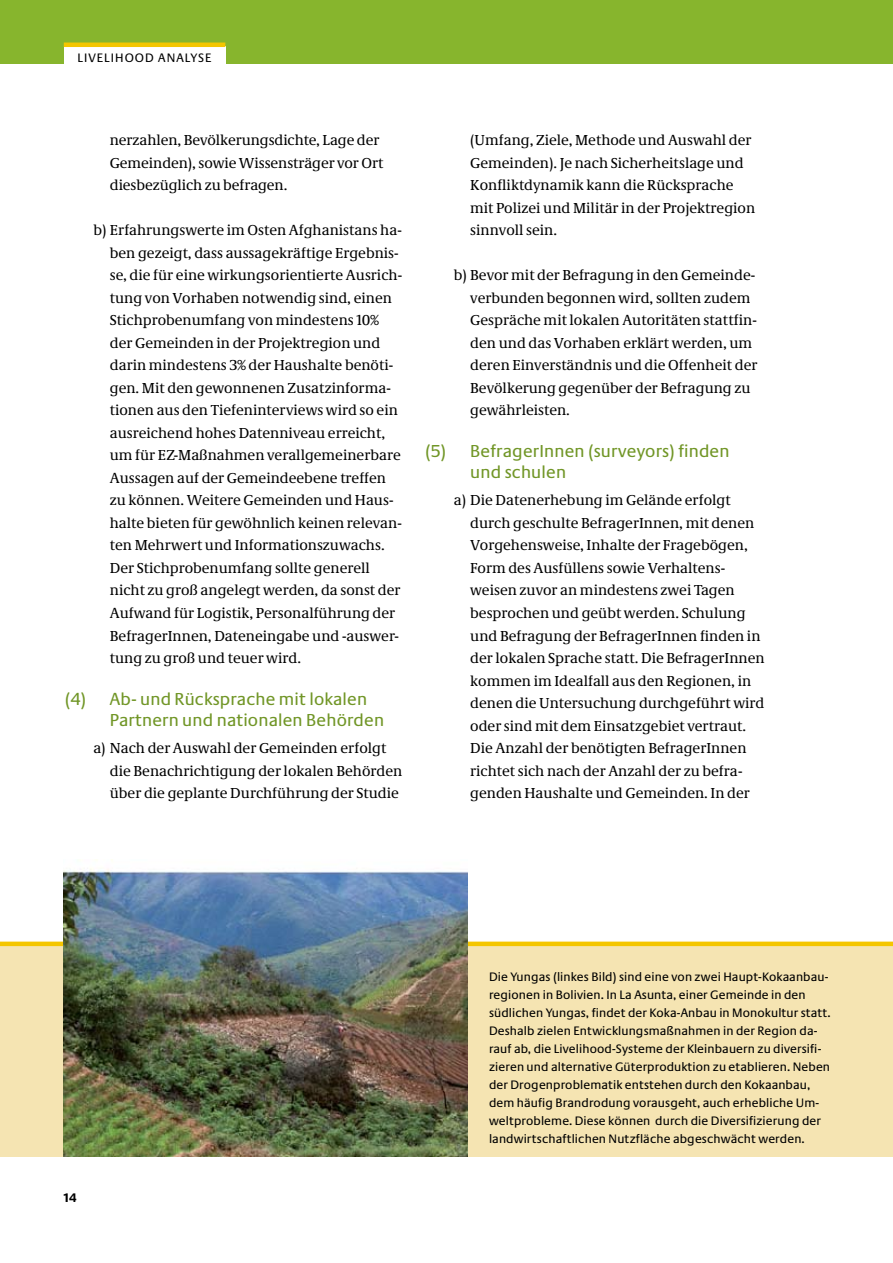
<style>
.page{position:relative;width:893px;height:1263px;background:#fff}
.page>*{position:absolute;margin:0;border:0;box-sizing:border-box;transform-origin:0 0}
.t1{font:18px/21px "Neue Praxis";letter-spacing:.01em;color:#719627}
.t2{font:15px/22.5px "Neue Demos";color:#000}
.t3{font:12.75px/18px "Neue Praxis";letter-spacing:.01em;color:#000}
.t4{font:12.75px "Neue Praxis";letter-spacing:.08em;color:#000}
.t5{font:700 12.75px "Neue Praxis";color:#000}
</style>
<div class="page">
<div style="left:0;top:0;width:893px;height:63px;background:#87b52d"></div>
<div style="left:64px;top:46px;width:161px;height:23px;background:#fff"></div>
<hr style="left:64px;top:43px;width:161px;height:4px;background:#f4c600">
<div style="left:0;top:944px;width:893px;height:213px;background:#f5e4b2"></div>
<div style="left:0;top:941px;width:893px;height:5px;background:#f4c600"></div>
<img style="left:64px;top:859px;width:404px;height:298px">
<p class="t4" style="left:78px;top:50px;width:136px">Livelihood Analyse</p>
<p class="t2" style="left:110px;top:129px;width:275px">nerzahlen, Bevölkerungsdichte, Lage der<br>Gemeinden), sowie Wissensträger vor Ort diesbezüglich zu befragen.</p>
<p class="t2" style="left:110px;top:219px;width:294px;text-indent:-16px">b) Erfahrungswerte im Osten Afghanistans ha&shy;ben gezeigt, dass aussagekräftige Ergebnis&shy;se, die für eine wirkungsorientierte Ausrich&shy;tung von Vorhaben notwendig sind, einen Stichprobenumfang von mindestens 10% der Gemeinden in der Projektregion und darin mindestens 3% der Haushalte benöti&shy;gen. Mit den gewonnenen Zusatzinforma&shy;tionen aus den Tiefeninterviews wird so ein ausreichend hohes Datenniveau erreicht, um für EZ-Maßnahmen verallgemeinerbare Aussagen auf der Gemeindeebene treffen zu können. Weitere Gemeinden und Haus&shy;halte bieten für gewöhnlich keinen relevan&shy;ten Mehrwert und Informationszuwachs.<br>Der Stichprobenumfang sollte generell nicht zu groß angelegt werden, da sonst der Aufwand für Logistik, Personalführung der BefragerInnen, Dateneingabe und -auswer&shy;tung zu groß und teuer wird.</p>
<p class="t1" style="left:110px;top:688px;width:276px;text-indent:-45px">(4) Ab- und Rücksprache mit lokalen<br>Partnern und nationalen Behörden</p>
<p class="t2" style="left:110px;top:736px;width:294px;text-indent:-17px">a) Nach der Auswahl der Gemeinden erfolgt die Benachrichtigung der lokalen Behörden über die geplante Durchführung der Studie</p>
<p class="t2" style="left:470px;top:129px;width:286px">(Umfang, Ziele, Methode und Auswahl der Gemeinden). Je nach Sicherheitslage und Konfliktdynamik kann die Rücksprache mit Polizei und Militär in der Projektregion sinnvoll sein.</p>
<p class="t2" style="left:470px;top:264px;width:289px;text-indent:-16px">b) Bevor mit der Befragung in den Gemeinde&shy;verbunden begonnen wird, sollten zudem Gespräche mit lokalen Autoritäten stattfin&shy;den und das Vorhaben erklärt werden, um deren Einverständnis und die Offenheit der Bevölkerung gegenüber der Befragung zu gewährleisten.</p>
<p class="t1" style="left:470px;top:441px;width:261px;text-indent:-45px">(5) BefragerI nnen (surveyors) finden und schulen</p>
<p class="t2" style="left:470px;top:489px;width:296px;text-indent:-16px">a) Die Datenerhebung im Gelände erfolgt durch geschulte BefragerInnen, mit denen Vorgehensweise, Inhalte der Fragebögen, Form des Ausfüllens sowie Verhaltens&shy;weisen zuvor an mindestens zwei Tagen besprochen und geübt werden. Schulung und Befragung der BefragerInnen finden in der lokalen Sprache statt. Die BefragerInnen kommen im Idealfall aus den Regionen, in denen die Untersuchung durchgeführt wird oder sind mit dem Einsatzgebiet vertraut.<br>Die Anzahl der benötigten BefragerInnen richtet sich nach der Anzahl der zu befra&shy;genden Haushalte und Gemeinden. In der</p>
<p class="t5" style="left:64px;top:1190px;width:14px">14</p>
<p class="t3" style="left:489px;top:968px;width:343px">Die Yungas (linkes Bild) sind eine von zwei Haupt-Kokaanbau&shy;regionen in Bolivien. I n La Asunta, einer Gemeinde in den südlichen Yungas, findet der Koka-Anbau in Monokultur statt.<br>Deshalb zielen Entwicklungsmaßnahmen in der Region da&shy;rauf ab, die Livelihood-Systeme der Kleinbauern zu diversifi&shy;zieren und alternative Güterproduktion zu etablieren. Neben der Drogenproblematik entstehen durch den Kokaanbau, dem häufig Brandrodung vorausgeht, auch erhebliche Um&shy;weltprobleme. Diese können durch die Diversifizierung der landwirtschaftlichen N utzfläche abgeschwächt werden.</p>
</div>
